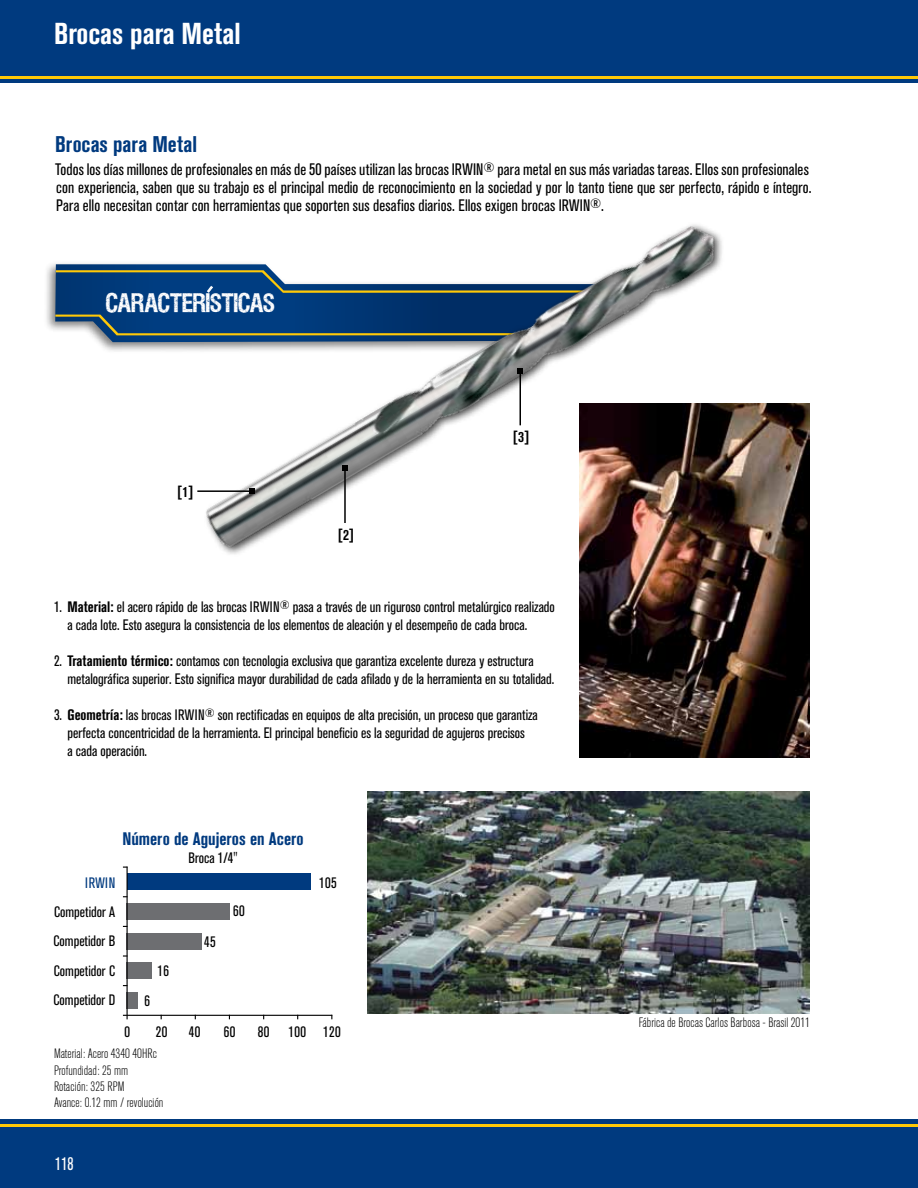
<style>
.page{position:relative;width:918px;height:1188px;background:#fff}
.page>*{position:absolute;margin:0;border:0;box-sizing:border-box;transform-origin:0 0}
.t1{font:700 condensed 30px "Akzidenz Grotesk BE";color:#fff}
.t2{font:700 condensed 22.5px "Akzidenz Grotesk BE";letter-spacing:.005em;color:#003a7f}
.t3{font:21px "VIPERNORA";letter-spacing:-.005em;color:#fff}
.t4{font:700 condensed 18px "Akzidenz Grotesk BE";color:#003a7f}
.t5{font:condensed 18px "Akzidenz Grotesk BE";color:#fff;scale:.9 1}
.t6{font:condensed 16.5px/18px "Akzidenz Grotesk BE";letter-spacing:.005em;color:#000}
.t7{font:condensed 15px/18px "Akzidenz Grotesk BE";color:#000}
.t8{font:700 condensed 15px "Akzidenz Grotesk BE";color:#000}
.t9{font:condensed 15px "Akzidenz Grotesk BE";letter-spacing:.03em;color:#003a7f}
.t10{font:300 condensed 13.5px/16.2px "Akzidenz Grotesk BE";color:#000}
.s1{font-weight:700}
</style>
<div class="page">
<hr style="left:917px;top:69px;width:1px;height:46px;background:#ffc907">
<div style="left:0;top:1120px;width:918px;height:68px;background:#003a7f"></div>
<hr style="left:0;top:1124px;width:918px;height:3px;background:#ffc907">
<div style="left:0;top:0;width:918px;height:83px;background:#003a7f"></div>
<hr style="left:0;top:77px;width:918px;height:2px;background:#ffc907">
<div style="left:43px;top:260px;width:581px;height:94px;background:#000;opacity:.5"></div>
<svg style="left:55px;top:264px;width:143px;height:78px;background:#174b83"></svg>
<svg style="left:55px;top:315px;width:143px;height:20px;background:#446782"></svg>
<svg style="left:56px;top:270px;width:142px;height:23px;background:#174670"></svg>
<img style="left:198px;top:224px;width:529px;height:329px">
<img style="left:580px;top:404px;width:230px;height:353px">
<div style="left:127px;top:874px;width:184px;height:16px;background:#003a7f"></div>
<div style="left:127px;top:903px;width:103px;height:17px;background:#6d6e71"></div>
<div style="left:127px;top:933px;width:75px;height:17px;background:#6d6e71"></div>
<div style="left:127px;top:962px;width:25px;height:17px;background:#6d6e71"></div>
<div style="left:127px;top:992px;width:11px;height:17px;background:#6d6e71"></div>
<hr style="left:127px;top:867px;width:1px;height:152px;background:#000">
<hr style="left:123px;top:1015px;width:209px;height:1px;background:#000">
<img style="left:367px;top:791px;width:443px;height:222px">
<hr style="left:520px;top:371px;width:1px;height:54px;background:#000">
<svg style="left:517px;top:368px;width:6px;height:6px"></svg>
<hr style="left:344px;top:468px;width:2px;height:55px;background:#000">
<svg style="left:342px;top:465px;width:6px;height:6px"></svg>
<hr style="left:197px;top:490px;width:55px;height:2px;background:#000">
<svg style="left:249px;top:488px;width:6px;height:6px"></svg>
<h1 class="t1" style="left:54px;top:16px;width:188px">Brocas para Metal</h1>
<h2 class="t2" style="left:55px;top:131px;width:144px">Brocas para Metal</h2>
<p class="t6" style="left:55px;top:160px;width:758px">Todos los días millones de profesionales en más de 50 países utilizan las brocas IRWIN<sup>®</sup> para metal en sus más variadas tareas. Ellos son profesionales con experiencia, saben que su trabajo es el principal medio de reconocimiento en la sociedad y por lo tanto tiene que ser perfecto, rápido e íntegro.<br>Para ello necesitan contar con herramientas que soporten sus desafios diarios. Ellos exigen brocas IRWIN<sup>®</sup>.</p>
<h3 class="t3" style="left:106px;top:293px;width:170px">CARACTERISTICAS</h3>
<p class="t8" style="left:177px;top:483px;width:17px">[1]</p>
<p class="t8" style="left:338px;top:526px;width:17px">[2]</p>
<p class="t8" style="left:513px;top:428px;width:17px">[3]</p>
<p class="t7" style="left:68px;top:598px;width:489px;text-indent:-14px">1. <span class="s1">Material:</span> el acero rápido de las brocas IRWIN<sup>®</sup> pasa a través de un riguroso control metalúrgico realizado a cada lote. Esto asegura la consistencia de los elementos de aleación y el desempeño de cada broca.</p>
<p class="t7" style="left:68px;top:652px;width:488px;text-indent:-13px">2. <span class="s1">Tratamiento térmico:</span> contamos con tecnologia exclusiva que garantiza excelente dureza y estructura metalográfica superior. Esto significa mayor durabilidad de cada afilado y de la herramienta en su totalidad.</p>
<p class="t7" style="left:68px;top:706px;width:472px;text-indent:-14px">3. <span class="s1">Geometría:</span> las brocas IRWIN<sup>®</sup> son rectificadas en equipos de alta precisión, un proceso que garantiza perfecta concentricidad de la herramienta. El principal beneficio es la seguridad de agujeros precisos<br>a cada operación.</p>
<p class="t9" style="left:85px;top:874px;width:31px">IRWIN</p>
<p class="t7" style="left:53px;top:898px;width:63px;line-height:28.5px">Competidor A<br>Competidor B</p>
<p class="t7" style="left:53px;top:956px;width:63px;line-height:29.7px">Competidor C<br>Competidor D</p>
<p class="t4" style="left:123px;top:828px;width:183px">Número de Agujeros en Acero</p>
<p class="t7" style="left:189px;top:849px;width:51px">Broca 1/4"</p>
<p class="t7" style="left:145px;top:992px;width:7px">6</p>
<p class="t7" style="left:157px;top:962px;width:13px">16</p>
<p class="t7" style="left:204px;top:933px;width:13px">45</p>
<p class="t7" style="left:233px;top:902px;width:13px">60</p>
<p class="t7" style="left:319px;top:874px;width:19px">105</p>
<p class="t7" style="left:124px;top:1023px;width:7px">0</p>
<p class="t7" style="left:156px;top:1023px;width:13px">20</p>
<p class="t7" style="left:189px;top:1023px;width:13px">40</p>
<p class="t7" style="left:224px;top:1023px;width:13px">60</p>
<p class="t7" style="left:258px;top:1023px;width:13px">80</p>
<p class="t7" style="left:289px;top:1023px;width:54px">100 120</p>
<p class="t10" style="left:54px;top:1046px;width:111px">Material: Acero 4340 40HRc<br>Profundidad: 25 mm<br>Rotación: 325 RPM<br>Avance: 0.12 mm / revolución</p>
<p class="t5" style="left:55px;top:1154px;width:22px">118</p>
<p class="t10" style="left:639px;top:1014px;width:173px">Fábrica de Brocas Carlos Barbosa - Brasil 2011</p>
</div>
